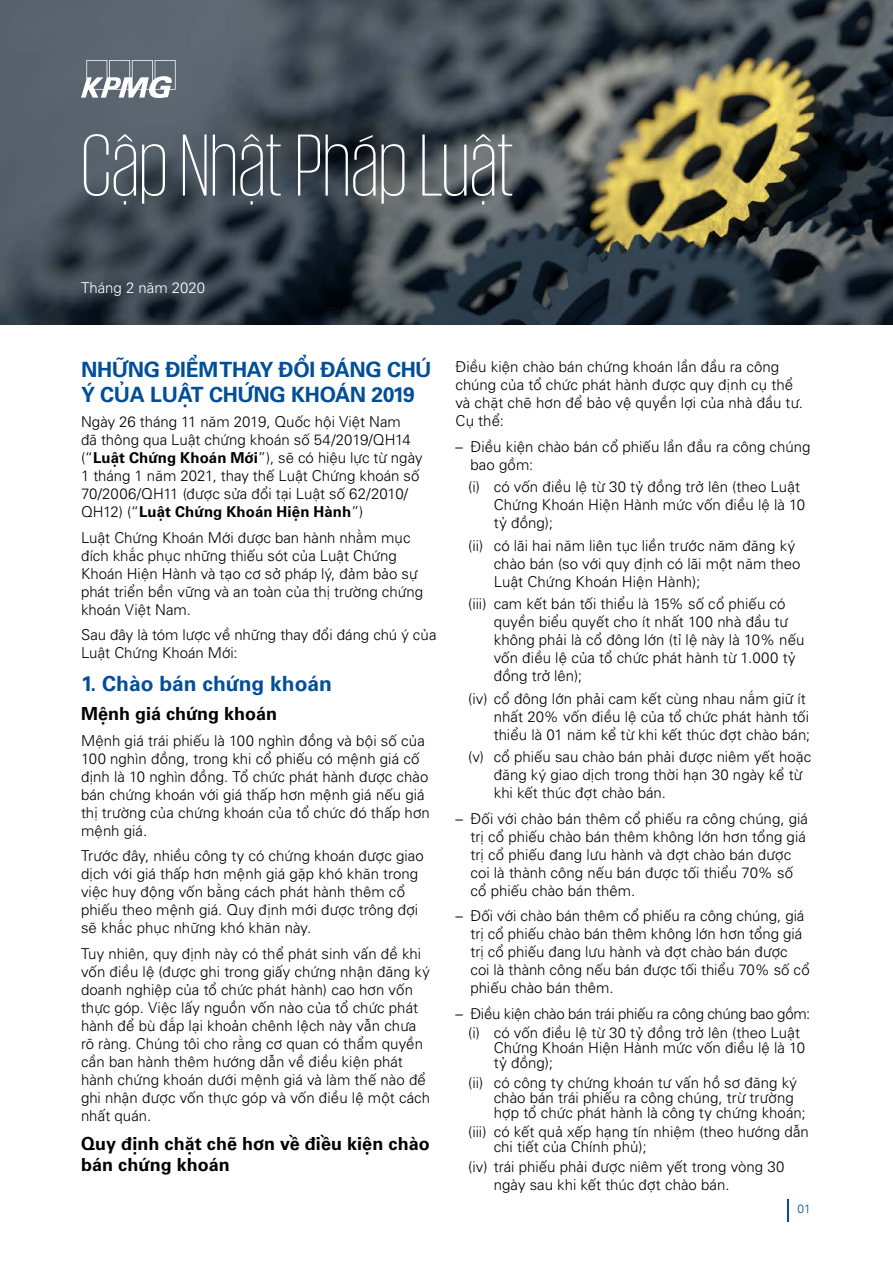
<style>
.page{position:relative;width:893px;height:1263px;background:#fff}
.page>*{position:absolute;margin:0;border:0;box-sizing:border-box;transform-origin:0 0}
.t1{font:200 90px "VNIKPMG";color:#fff}
.t2{font:700 21px/25.2px "VNI Univers 65";letter-spacing:-.015em;color:#004e98}
.t3{font:700 18px/21.6px "VNI Univers 65";color:#000}
.t4{font:300 15px/18px "VNI Univers 45";letter-spacing:.005em;color:#000}
.t5{font:300 15px/19.5px "VNI Univers 45";letter-spacing:-.015em;color:#000;text-align:center}
.t6{font:700 15px "VNI Univers 65";letter-spacing:.005em;color:#000}
.t7{font:300 15px "VNI Univers 45";color:#fff}
.t8{font:300 12px "VNI Univers 45";color:#004e98}
.s1{font-family:"VNI Univers 65";font-weight:700}
.s2{font-family:"VNI Univers 45";font-weight:300}
.s3{font-family:"Univers 45"}
</style>
<div class="page">
<img style="left:0;top:0;width:893px;height:324px">
<svg style="left:787px;top:1199px;width:1px;height:22px"></svg>
<svg style="left:81px;top:60px;width:95px;height:38px"></svg>
<h1 class="t1" style="left:81px;top:116px;width:435px">Cập Nhật Pháp Luật</h1>
<p class="t7" style="left:81px;top:277px;width:126px">Tháng 2 năm 2020</p>
<h2 class="t2" style="left:81px;top:355px;width:352px">NHỮNG ĐIỂM THAY ĐỔI ĐÁNG CHÚ<br>Ý CỦA LUẬT CHỨNG KHOÁN 2019</h2>
<p class="t4" style="left:81px;top:412px;width:343px">Ngày 26 tháng 11 năm 2019, Quốc hội Việt Nam<br>đã thông qua Luật chứng khoán số 54/2019/QH14 (“<span class="s1">Luật Chứng Khoán Mới</span>”), sẽ có hiệu lực từ ngày 1 tháng 1 năm 2021, thay thế Luật Chứng khoán số 70/2006/QH11 (được sửa đổi tại Luật số 62/2010/</p>
<p class="t6" style="left:81px;top:501px;width:284px"><span class="s2">QH12) (“</span>Luật Chứng Khoán Hiện Hành<span class="s2">”)</span></p>
<p class="t4" style="left:81px;top:528px;width:344px">Luật Chứng Khoán Mới được ban hành nhằm mục đích khắc phục những thiếu sót của Luật Chứng Khoán Hiện Hành và tạo cơ sở pháp lý, đảm bảo sự phát triển bền vững và an toàn của thị trường chứng khoán Việt Nam.</p>
<p class="t4" style="left:81px;top:625px;width:357px">Sau đây là tóm lược về những thay đổi đáng chú ý của<br>Luật Chứng Khoán Mới:</p>
<h2 class="t2" style="left:81px;top:670px;width:253px">1. Chào bán chứng khoán</h2>
<p class="t3" style="left:81px;top:702px;width:198px">Mệnh giá chứng khoán</p>
<p class="t4" style="left:81px;top:731px;width:350px">Mệnh giá trái phiếu là 100 nghìn đồng và bội số của 100 nghìn đồng, trong khi cổ phiếu có mệnh giá cố định là 10 nghìn đồng. Tổ chức phát hành được chào bán chứng khoán với giá thấp hơn mệnh giá nếu giá thị trường của chứng khoán của tổ chức đó thấp hơn mệnh giá.</p>
<p class="t4" style="left:81px;top:846px;width:344px">Trước đây, nhiều công ty có chứng khoán được giao dịch với giá thấp hơn mệnh giá gặp khó khăn trong việc huy động vốn bằng cách phát hành thêm cổ phiếu theo mệnh giá. Quy định mới được trông đợi sẽ khắc phục những khó khăn này.</p>
<p class="t4" style="left:81px;top:944px;width:351px">Tuy nhiên, quy định này có thể phát sinh vấn đề khi vốn điều lệ (được ghi trong giấy chứng nhận đăng ký doanh nghiệp của tổ chức phát hành) cao hơn vốn thực góp. Việc lấy nguồn vốn nào của tổ chức phát hành để bù đắp lại khoản chênh lệch này vẫn chưa rõ ràng. Chúng tôi cho rằng cơ quan có thẩm quyền cần ban hành thêm hướng dẫn về điều kiện phát hành chứng khoán dưới mệnh giá và làm thế nào để ghi nhận được vốn thực góp và vốn điều lệ một cách nhất quán.</p>
<p class="t3" style="left:81px;top:1131px;width:350px">Quy định chặt chẽ hơn về điều kiện chào bán chứng khoán</p>
<p class="t4" style="left:455px;top:357px;width:349px">Điều kiện chào bán chứng khoán lần đầu ra công chúng của tổ chức phát hành được quy định cụ thể và chặt chẽ hơn để bảo vệ quyền lợi của nhà đầu tư.<br>Cụ thể:</p>
<p class="t4" style="left:470px;top:437px;width:341px;text-indent:-15px"><span class="s3">–</span> Điều kiện chào bán cổ phiếu lần đầu ra công chúng bao gồm:</p>
<p class="t4" style="left:494px;top:477px;width:313px;text-indent:-26px">(i) có vốn điều lệ từ 30 tỷ đồng trở lên (theo Luật<br>Chứng Khoán Hiện Hành mức vốn điều lệ là 10 tỷ đồng);</p>
<p class="t4" style="left:494px;top:536px;width:308px;text-indent:-26px">(ii) có lãi hai năm liên tục liền trước năm đăng ký chào bán (so với quy định có lãi một năm theo<br>Luật Chứng Khoán Hiện Hành);</p>
<p class="t4" style="left:494px;top:594px;width:312px;text-indent:-26px">(iii) cam kết bán tối thiểu là 15% số cổ phiếu có quyền biểu quyết cho ít nhất 100 nhà đầu tư không phải là cổ đông lớn (tỉ lệ này là 10% nếu vốn điều lệ của tổ chức phát hành từ 1.000 tỷ đồng trở lên);</p>
<p class="t4" style="left:494px;top:689px;width:318px;text-indent:-26px">(iv) cổ đông lớn phải cam kết cùng nhau nắm giữ ít nhất 20% vốn điều lệ của tổ chức phát hành tối thiểu là 01 năm kể từ khi kết thúc đợt chào bán;</p>
<p class="t4" style="left:494px;top:747px;width:319px;text-indent:-26px">(v) cổ phiếu sau chào bán phải được niêm yết hoặc đăng ký giao dịch trong thời hạn 30 ngày kể từ khi kết thúc đợt chào bán.</p>
<p class="t4" style="left:470px;top:809px;width:339px;text-indent:-15px"><span class="s3">–</span> Đối với chào bán thêm cổ phiếu ra công chúng, giá trị cổ phiếu chào bán thêm không lớn hơn tổng giá trị cổ phiếu đang lưu hành và đợt chào bán được coi là thành công nếu bán được tối thiểu 70% số cổ phiếu chào bán thêm.</p>
<p class="t4" style="left:470px;top:906px;width:341px;text-indent:-15px"><span class="s3">–</span> Đối với chào bán thêm cổ phiếu ra công chúng, giá trị cổ phiếu chào bán thêm không lớn hơn tổng giá trị cổ phiếu đang lưu hành và đợt chào bán được coi là thành công nếu bán được tối thiểu 70% số cổ phiếu chào bán thêm.</p>
<p class="t5" style="left:455px;top:1003px;width:356px"><span class="s3">–</span> Điều kiện chào bán trái phiếu ra công chúng bao gồm: (i) có vốn điều lệ từ 30 tỷ đồng trở lên (theo Luật</p>
<p class="t4" style="left:494px;top:1040px;width:313px;line-height:15px">Chứng Khoán Hiện Hành mức vốn điều lệ là 10 tỷ đồng);</p>
<p class="t4" style="left:494px;top:1074px;width:313px;line-height:15px;text-indent:-26px">(ii) có công ty chứng khoán tư vấn hồ sơ đăng ký chào bán trái phiếu ra công chúng, trừ trường hợp tổ chức phát hành là công ty chứng khoán;</p>
<p class="t4" style="left:494px;top:1124px;width:317px;line-height:15px;text-indent:-26px">(iii) có kết quả xếp hạng tín nhiệm (theo hướng dẫn chi tiết của Chính phủ);</p>
<p class="t4" style="left:494px;top:1157px;width:292px;text-indent:-26px">(iv) trái phiếu phải được niêm yết trong vòng 30 ngày sau khi kết thúc đợt chào bán.</p>
<p class="t8" style="left:797px;top:1200px;width:15px">01</p>
</div>
